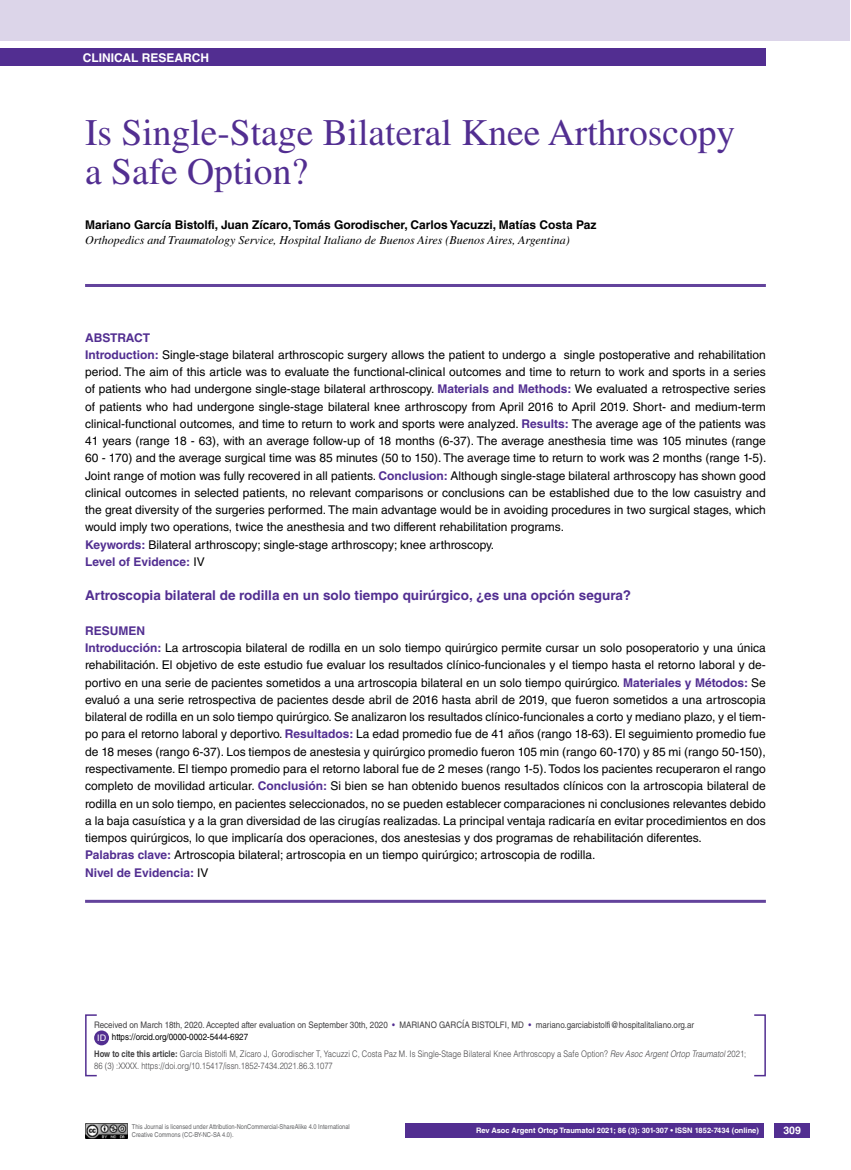
<style>
.page{position:relative;width:851px;height:1170px;background:#fff}
.page>*{position:absolute;margin:0;border:0;box-sizing:border-box;transform-origin:0 0}
.t1{font:37.5px/39px "Times LT Std";color:#522e91}
.t2{font:700 13.5px "Helvetica LT Std";color:#522e91}
.t3{font:12px/17.2px "Helvetica LT Std";color:#000}
.t4{font:italic 12px "Times LT Std";color:#000}
.t5{font:700 12px "Helvetica LT Std";color:#000}
.t6{font:700 12px "Helvetica LT Std";color:#fff}
.t7{font:700 10.5px "Helvetica LT Std";color:#fff}
.t8{font:300 9px/16.2px "Helvetica LT Std";color:#414042;scale:.85 1}
.t9{font:9px "Helvetica LT Std";color:#414042;scale:.89 1}
.t10{font:9px "Helvetica LT Std";color:#fff}
.t11{font:700 7.5px "Helvetica LT Std";color:#fff}
.t12{font:6.75px/7.5px "Helvetica LT Std";color:#636466;scale:.85 1}
.s1{font-weight:700;color:#522e91}
.s2{color:#522e91}
.s3{font-weight:400;color:#000}
.s4{font-weight:700}
.s5{font-style:italic}
</style>
<div class="page">
<div style="left:774px;top:1123px;width:35px;height:14px;background:#522e91"></div>
<div style="left:0;top:49px;width:765px;height:17px;background:#522e91"></div>
<hr style="left:85px;top:284px;width:680px;height:3px;background:#63439c">
<hr style="left:85px;top:899px;width:680px;height:3px;background:#63439c">
<img style="left:85px;top:1123px;width:42px;height:14px">
<div style="left:0;top:0;width:849px;height:41px;background:#dcd5e9"></div>
<div style="left:405px;top:1123px;width:359px;height:14px;background:#522e91"></div>
<div style="left:85px;top:1014px;width:12px;height:62px;border:2px solid #522e91"></div>
<div style="left:94px;top:1030px;width:15px;height:15px;background:#522e91;border-radius:50%"></div>
<p class="t6" style="left:83px;top:50px;width:128px">CLINICAL RESEARCH</p>
<h1 class="t1" style="left:85px;top:112px;width:651px">Is Single-Stage Bilateral Knee Arthroscopy a Safe Option?</h1>
<p class="t5" style="left:85px;top:217px;width:513px">Mariano García Bistolfi, Juan Zícaro, Tomás Gorodischer, Carlos Yacuzzi, Matías Costa Paz</p>
<p class="t4" style="left:85px;top:233px;width:486px">Orthopedics and Traumatology Service, Hospital Italiano de Buenos Aires (Buenos Aires, Argentina)</p>
<p class="t3" style="left:85px;top:328px;width:682px"><span class="s1">Abstract<br>Introduction:</span> Single-stage bilateral arthroscopic surgery allows the patient to undergo a single postoperative and rehabilitation period. The aim of this article was to evaluate the functional-clinical outcomes and time to return to work and sports in a series of patients who had undergone single-stage bilateral arthroscopy. <span class="s1">Materials and Methods:</span> We evaluated a retrospective series of patients who had undergone single-stage bilateral knee arthroscopy from April 2016 to April 2019. Short- and medium-term clinical-functional outcomes, and time to return to work and sports were analyzed. <span class="s1">Results:</span> The average age of the patients was 41 years (range 18 - 63), with an average follow-up of 18 months (6-37). The average anesthesia time was 105 minutes (range 60 - 170) and the average surgical time was 85 minutes (50 to 150). The average time to return to work was 2 months (range 1-5).<br>Joint range of motion was fully recovered in all patients. <span class="s1">Conclusion:</span> Although single-stage bilateral arthroscopy has shown good clinical outcomes in selected patients, no relevant comparisons or conclusions can be established due to the low casuistry and the great diversity of the surgeries performed. The main advantage would be in avoiding procedures in two surgical stages, which would imply two operations, twice the anesthesia and two different rehabilitation programs.<br><span class="s1">Keywords:</span> Bilateral arthroscopy; single-stage arthroscopy; knee arthroscopy.<br><span class="s1">Level of Evidence:</span> IV</p>
<p class="t2" style="left:85px;top:587px;width:547px">Artroscopia bilateral de rodilla en un solo tiempo quirúrgico, ¿es una opción segura?</p>
<p class="t3" style="left:85px;top:622px;width:682px"><span class="s1">Resumen<br>Introducción:</span> La artroscopia bilateral de rodilla en un solo tiempo quirúrgico permite cursar un solo posoperatorio y una única rehabilitación. El objetivo de este estudio fue evaluar los resultados clínico-funcionales y el tiempo hasta el retorno laboral y de&shy;portivo en una serie de pacientes sometidos a una artroscopia bilateral en un solo tiempo quirúrgico. <span class="s1">Materiales y Métodos:</span> Se evaluó a una serie retrospectiva de pacientes desde abril de 2016 hasta abril de 2019, que fueron sometidos a una artroscopia bilateral de rodilla en un solo tiempo quirúrgico. Se analizaron los resultados clínico-funcionales a corto y mediano plazo, y el tiem&shy;po para el retorno laboral y deportivo. <span class="s1">Resultados:</span> La edad promedio fue de 41 años (rango 18-63). El seguimiento promedio fue de 18 meses (rango 6-37). Los tiempos de anestesia y quirúrgico promedio fueron 105 min (rango 60-170) y 85 mi (rango 50-150), respectivamente. El tiempo promedio para el retorno laboral fue de 2 meses (rango 1-5). Todos los pacientes recuperaron el rango completo de movilidad articular. <span class="s1">Conclusión:</span> Si bien se han obtenido buenos resultados clínicos con la artroscopia bilateral de rodilla en un solo tiempo, en pacientes seleccionados, no se pueden establecer comparaciones ni conclusiones relevantes debido a la baja casuística y a la gran diversidad de las cirugías realizadas. La principal ventaja radicaría en evitar procedimientos en dos tiempos quirúrgicos, lo que implicaría dos operaciones, dos anestesias y dos programas de rehabilitación diferentes.<br><span class="s1">Palabras clave:</span> Artroscopia bilateral; artroscopia en un tiempo quirúrgico; artroscopia de rodilla.<br><span class="s1">Nivel de Evidencia:</span> IV</p>
<p class="t9" style="left:94px;top:1019px;width:357px">Received on March 18th, 2020. Accepted after evaluation on September 30th, 2020 <span class="s2">•</span> Marian</p>
<p class="t9" style="left:430px;top:1019px;width:24px">o Garc</p>
<p class="t9" style="left:462px;top:1019px;width:262px">ía Bistolfi , MD <span class="s2">•</span> mariano.garciabistolfi@hospitalitaliano.org.ar</p>
<p class="t8" style="left:94px;top:1028px;width:768px;text-indent:18px"><span class="s3">https://orcid.org/0000-0002-5444-6927<br></span><span class="s4">How to cite this article:</span> García Bistolfi M, Zícaro J, Gorodischer T, Yacuzzi C, Costa Paz M. Is Single-Stage Bilateral Knee Arthroscopy a Safe Option? <span class="s5">Rev Asoc Argent Ortop Traumatol</span> 2021;</p>
<p class="t8" style="left:94px;top:1057px;width:282px">86 (3) :XXXX. https://doi.org/10.15417/issn.1852-7434.2021.86.3.1077</p>
<p class="t10" style="left:97px;top:1032px;width:10px">ID</p>
<p class="t12" style="left:132px;top:1123px;width:258px">This Journal is licensed under Attribution-NonCommercial-ShareAlike 4.0 International<br>Creative Commons (CC-BY-NC-SA 4.0).</p>
<p class="t11" style="left:476px;top:1125px;width:284px">Rev Asoc Argent Ortop Traumatol 2021; 86 (3): 301-307 • ISSN 1852-7434 (online)</p>
<p class="t7" style="left:783px;top:1124px;width:19px">309</p>
</div>
